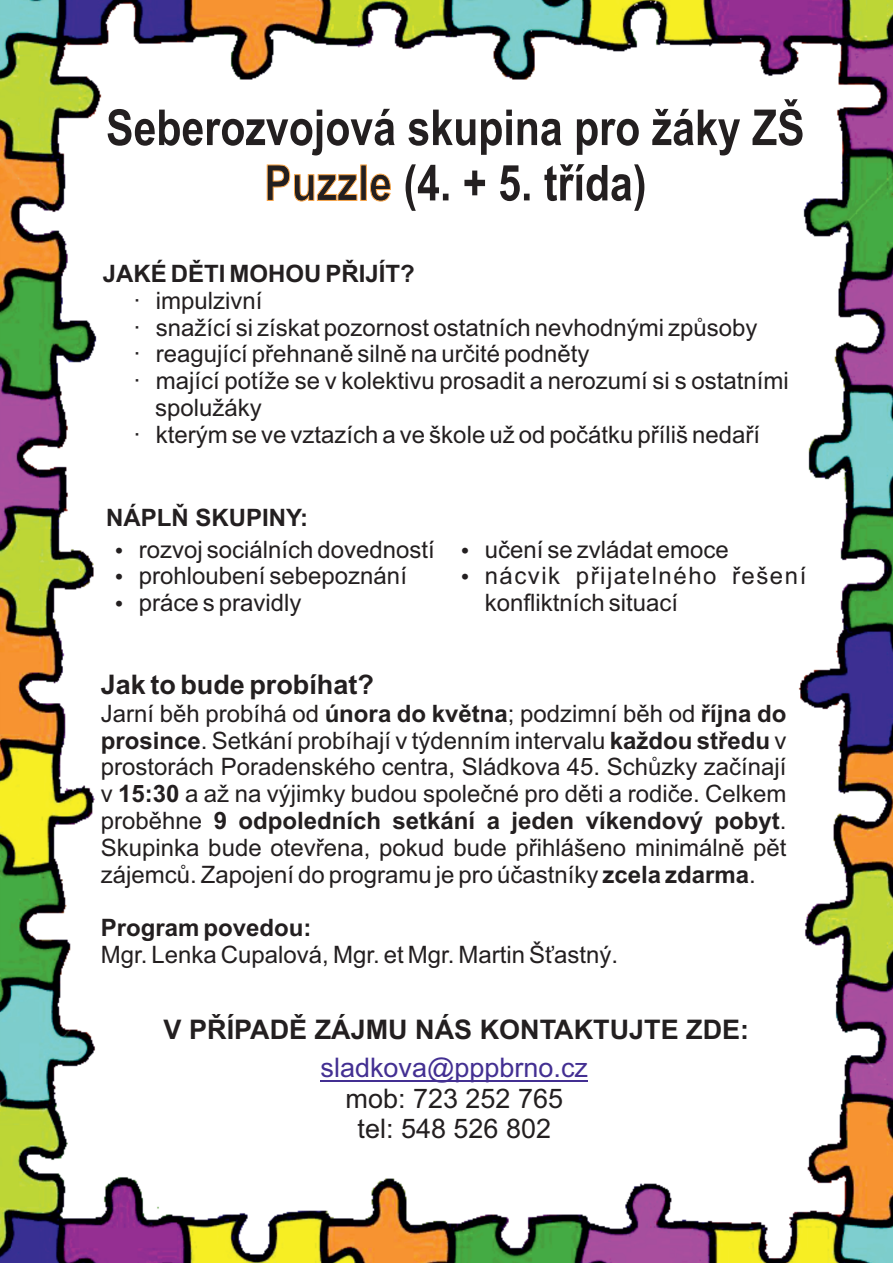
<style>
.page{position:relative;width:893px;height:1263px;background:#fff}
.page>*{position:absolute;margin:0;border:0;box-sizing:border-box;transform-origin:0 0}
.t1{font:700 27px "Arial";color:#231f20}
.t2{font:27px/30.2px "Arial";color:#231f20;text-align:center}
.t3{font:27px "Arial";color:#432f92}
.t4{font:24px/26.8px "Arial";color:#231f20}
.t5{font:700 24px "Arial";color:#231f20}
.t6{font:24px/26.8px "Arial";letter-spacing:.065em;color:#231f20}
.s1{font-weight:700}
</style>
<div class="page">
<img style="left:0;top:0;width:893px;height:1263px">
<svg style="left:108px;top:99px;width:694px;height:112px"></svg>
<svg style="left:266px;top:164px;width:125px;height:38px"></svg>
<hr style="left:321px;top:1080px;width:267px;height:1px;background:#432f92">
<svg style="left:116px;top:601px;width:6px;height:6px"></svg>
<svg style="left:462px;top:547px;width:6px;height:6px"></svg>
<svg style="left:116px;top:574px;width:6px;height:6px"></svg>
<svg style="left:462px;top:574px;width:6px;height:6px"></svg>
<svg style="left:116px;top:547px;width:6px;height:6px"></svg>
<p class="t5" style="left:103px;top:264px;width:314px">JAKÉ DĚTI MOHOU PŘIJÍT?</p>
<p class="t4" style="left:133px;top:316px;width:626px">· snažící si získat pozornost ostatních nevhodnými způsoby · reagující přehnaně silně na určité podněty</p>
<p class="t4" style="left:133px;top:289px;width:131px">· impulzivní</p>
<p class="t4" style="left:155px;top:370px;width:635px;text-indent:-22px">· mající potíže se v kolektivu prosadit a nerozumí si s ostatními spolužáky</p>
<p class="t4" style="left:133px;top:423px;width:628px">· kterým se ve vztazích a ve škole už od počátku příliš nedaří</p>
<p class="t5" style="left:106px;top:509px;width:204px">NÁPLŇ SKUPINY:</p>
<p class="t4" style="left:139px;top:538px;width:298px">rozvoj sociálních dovedností</p>
<p class="t4" style="left:485px;top:538px;width:246px">učení se zvládat emoce</p>
<p class="t4" style="left:139px;top:565px;width:270px">prohloubení sebepoznání</p>
<p class="t6" style="left:485px;top:565px;width:323px">nácvik přijatelného řešení konfliktních situací</p>
<p class="t4" style="left:139px;top:592px;width:164px">práce s pravidly</p>
<p class="t1" style="left:101px;top:675px;width:275px">Jak to bude probíhat?</p>
<p class="t4" style="left:101px;top:702px;width:687px;text-align:justify">Jarní běh probíhá od <span class="s1">února do května</span>; podzimní běh od <span class="s1">října do prosince</span>. Setkání probíhají v týdenním intervalu <span class="s1">každou středu</span> v prostorách Poradenského centra, Sládkova 45. Schůzky začínají v <span class="s1">15:30</span> a až na výjimky budou společné pro děti a rodiče. Celkem proběhne <span class="s1">9 odpoledních setkání a jeden víkendový pobyt</span>.<br>Skupinka bude otevřena, pokud bude přihlášeno minimálně pět zájemců. Zapojení do programu je pro účastníky <span class="s1">zcela zdarma</span>.</p>
<p class="t5" style="left:101px;top:919px;width:212px">Program povedou:</p>
<p class="t4" style="left:101px;top:943px;width:519px">Mgr. Lenka Cupalová, Mgr. et Mgr. Martin Šťastný.</p>
<p class="t1" style="left:164px;top:1020px;width:587px">V PŘÍPADĚ ZÁJMU NÁS KONTAKTUJTE ZDE:</p>
<p class="t3" style="left:321px;top:1058px;width:269px">sladkova@pppbrno.cz</p>
<p class="t2" style="left:346px;top:1085px;width:219px">mob: 723 252 765 tel: 548 526 802</p>
</div>
